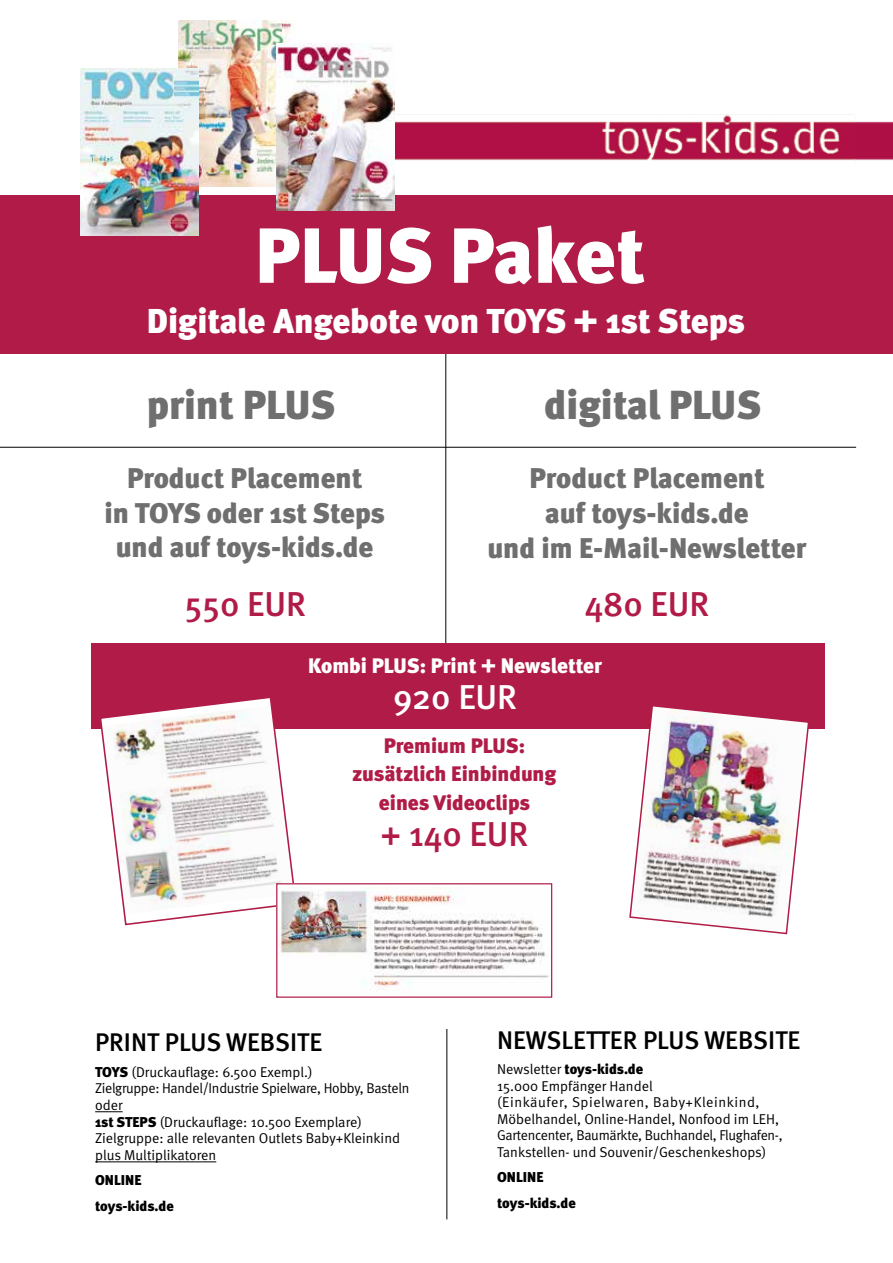
<style>
.page{position:relative;width:893px;height:1263px;background:#fff}
.page>*{position:absolute;margin:0;border:0;box-sizing:border-box;transform-origin:0 0}
.t1{font:900 78px "Meta";color:#fff}
.t2{font:900 40.5px "Meta";color:#706f6f}
.t3{font:900 34.5px "Meta";letter-spacing:-.005em;color:#fff}
.t4{font:500 34.5px "Meta";color:#b01c47}
.t5{font:500 34.5px "Meta";color:#fff}
.t6{font:900 28.5px/34.5px "Meta";color:#706f6f;text-align:center}
.t7{font:500 25.5px "Meta";color:#000}
.t8{font:900 21px/28.5px "Meta";color:#b01c47;text-align:center}
.t9{font:900 21px "Meta";color:#fff}
.t10{font:14.25px/16.6px "Meta Normal";color:#000}
.t11{font:900 14.25px/25.5px "Meta";color:#000}
.s1{font-family:"Meta";font-weight:900}
.s2{font-family:"Meta Normal";font-weight:400}
</style>
<div class="page">
<hr style="left:446px;top:1029px;width:1px;height:190px;background:#000">
<hr style="left:445px;top:324px;width:1px;height:357px;background:#000">
<div style="left:0;top:196px;width:893px;height:158px;background:#b01c47"></div>
<svg style="left:95px;top:1111px;width:28px;height:1px"></svg>
<hr style="left:95px;top:1161px;width:121px;height:1px;background:#000">
<hr style="left:0;top:447px;width:856px;height:1px;background:#000">
<div style="left:92px;top:643px;width:733px;height:85px;background:#b01c47"></div>
<img style="left:628px;top:706px;width:182px;height:229px">
<svg style="left:99px;top:698px;width:199px;height:228px"></svg>
<div style="left:277px;top:884px;width:275px;height:113px;background:#fff"></div>
<img style="left:280px;top:888px;width:269px;height:103px">
<div style="left:276px;top:883px;width:276px;height:115px;border:1px solid #b01c47"></div>
<img style="left:178px;top:20px;width:114px;height:167px">
<img style="left:394px;top:110px;width:499px;height:51px">
<img style="left:80px;top:69px;width:118px;height:166px">
<img style="left:277px;top:44px;width:117px;height:166px">
<h1 class="t1" style="left:255px;top:209px;width:391px">PLUS Paket</h1>
<h3 class="t3" style="left:147px;top:300px;width:600px">Digitale Angebote von TOYS + 1st Steps</h3>
<h2 class="t2" style="left:147px;top:380px;width:190px">print PLUS</h2>
<h2 class="t2" style="left:544px;top:381px;width:219px">digital PLUS</h2>
<h3 class="t6" style="left:105px;top:461px;width:282px">Product Placement<br>in TOYS oder 1st Steps und auf toys-kids.de</h3>
<h3 class="t6" style="left:487px;top:461px;width:320px">Product Placement<br>auf toys-kids.de<br>und im E-Mail-Newsletter</h3>
<h3 class="t4" style="left:185px;top:584px;width:123px">550 EUR</h3>
<h3 class="t4" style="left:585px;top:584px;width:126px">480 EUR</h3>
<h3 class="t9" style="left:308px;top:653px;width:295px">Kombi PLUS: Print + Newsletter</h3>
<h3 class="t5" style="left:393px;top:677px;width:125px">920 EUR</h3>
<h3 class="t8" style="left:353px;top:731px;width:205px">Premium PLUS: zusätzlich Einbindung eines Videoclips</h3>
<h3 class="t4" style="left:381px;top:814px;width:149px">+ 140 EUR</h3>
<h3 class="t7" style="left:95px;top:1027px;width:228px">PRINT PLUS WEBSITE</h3>
<p class="t10" style="left:95px;top:1063px;width:316px"><span class="s1">TOYS</span> (Druckauflage: 6.500 Exempl.)<br>Zielgruppe: Handel/Industrie Spielware, Hobby, Basteln oder<br><span class="s1">1st STEPS</span> (Druckauflage: 10.500 Exemplare)<br>Zielgruppe: alle relevanten Outlets Baby+Kleinkind plus Multiplikatoren</p>
<p class="t11" style="left:95px;top:1167px;width:80px">ONLINE toys-kids.de</p>
<h3 class="t7" style="left:497px;top:1025px;width:304px">NEWSLETTER PLUS WEBSITE</h3>
<p class="t11" style="left:497px;top:1056px;width:147px"><span class="s2">Newsletter</span> toys-kids.de</p>
<p class="t10" style="left:497px;top:1077px;width:287px">15.000 Empfänger Handel<br>(Einkäufer, Spielwaren, Baby+Kleinkind, Möbelhandel, Online-Handel, Nonfood im LEH, Gartencenter, Baumärkte, Buchhandel, Flughafen-, Tankstellen- und Souvenir/Geschenkeshops)</p>
<p class="t11" style="left:497px;top:1164px;width:80px">ONLINE toys-kids.de</p>
</div>
